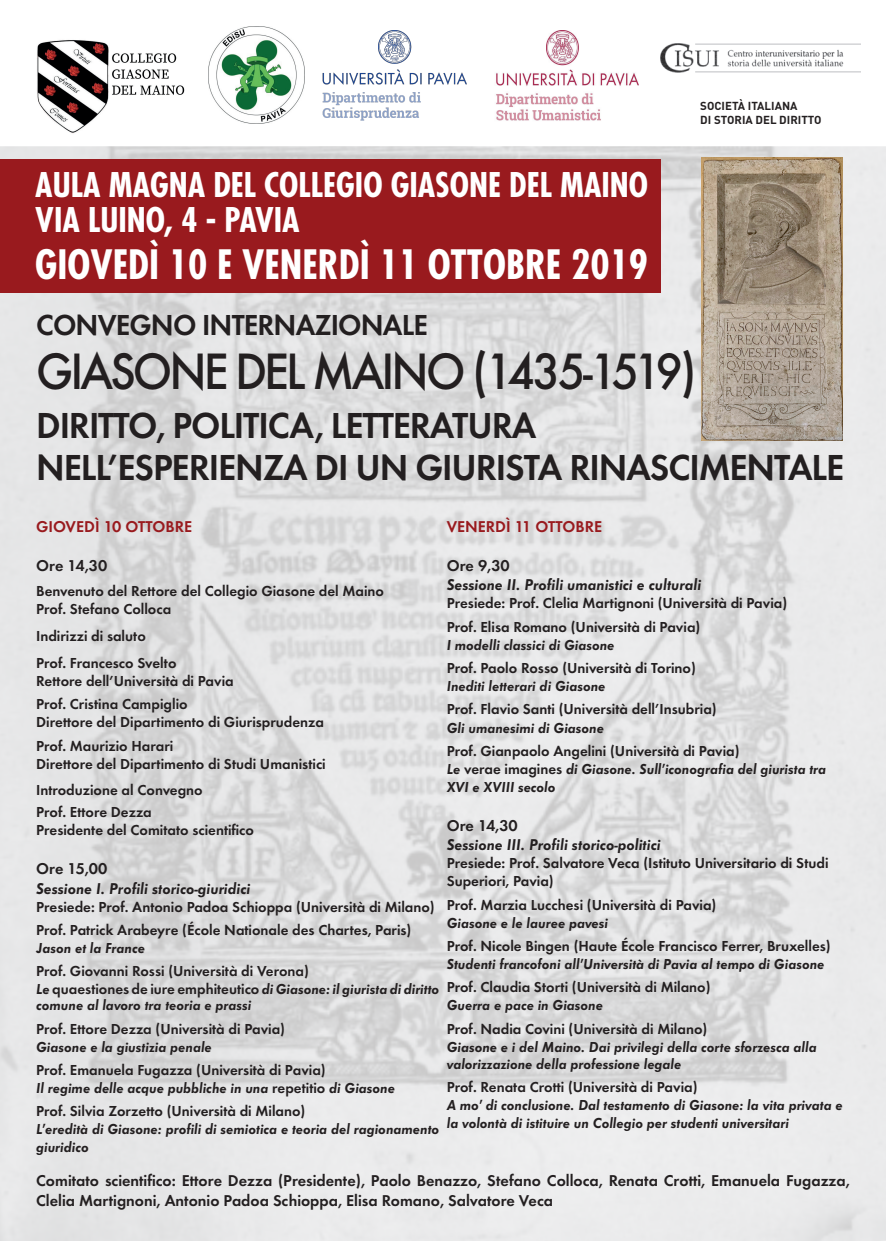
<style>
.page{position:relative;width:886px;height:1241px;background:#fff}
.page>*{position:absolute;margin:0;border:0;box-sizing:border-box;transform-origin:0 0}
.t1{font:500 53.12px "Futura T";letter-spacing:-.06em;color:#231f20;scale:.94 1}
.t2{font:700 condensed 39.38px "Futura";color:#fff}
.t3{font:600 37.5px/41.9px "Futura T";letter-spacing:-.03em;color:#231f20}
.t4{font:700 condensed 33.12px/35px "Futura";color:#fff}
.t5{font:600 30px "Futura T";letter-spacing:-.03em;color:#231f20}
.t6{font:600 16.25px/19.5px "Futura T";color:#231f20}
.t7{font:italic 600 16.25px "Futura T";color:#231f20}
.t8{font:600 16.25px "Futura T";color:#991a1e}
.t9{font:600 15px/18px "Futura T";color:#231f20}
.t10{font:italic 600 15px/18px "Futura T";color:#231f20}
.t11{font:700 11.5px/13.8px "DIN";color:#231f20}
.s1{font-style:italic}
.s2{font-style:normal}
</style>
<div class="page">
<img style="left:322px;top:72px;width:144px;height:49px">
<img style="left:378px;top:30px;width:36px;height:43px">
<img style="left:0;top:146px;width:886px;height:1094px">
<div style="left:0;top:159px;width:661px;height:134px;background:#991a1e"></div>
<img style="left:702px;top:158px;width:140px;height:283px">
<img style="left:661px;top:44px;width:200px;height:28px">
<img style="left:496px;top:69px;width:143px;height:52px">
<img style="left:546px;top:30px;width:33px;height:36px">
<img style="left:37px;top:40px;width:148px;height:94px">
<img style="left:208px;top:27px;width:96px;height:96px">
<h3 class="t4" style="left:35px;top:167px;width:614px">AULA MAGNA DEL COLLEGIO GIASONE DEL MAINO<br>VIA LUINO</h3>
<h3 class="t4" style="left:165px;top:202px;width:122px">, 4 - PAVIA</h3>
<h2 class="t2" style="left:35px;top:239px;width:614px">GIOVEDÌ 10 E VENERDÌ 11 OTTOBRE 2019</h2>
<h3 class="t5" style="left:36px;top:307px;width:393px">convegno internazionale</h3>
<p class="t11" style="left:700px;top:98px;width:123px">SOCIETÀ ITALIANA<br>DI STORIA DEL DIRITTO</p>
<h1 class="t1" style="left:36px;top:340px;width:704px">Giasone del Maino (1435-1519)</h1>
<h3 class="t3" style="left:36px;top:404px;width:809px">Diritto, politica, letteratura<br>nell’esperienza di un giurista rinascimentale</h3>
<p class="t8" style="left:36px;top:517px;width:157px">Giovedì 10 ottobre</p>
<p class="t6" style="left:36px;top:555px;width:73px">Ore 14,30</p>
<p class="t9" style="left:36px;top:581px;width:349px">Benvenuto del Rettore del Collegio Giasone del Maino<br>Prof. Stefano Colloca</p>
<p class="t9" style="left:36px;top:622px;width:142px;line-height:26.9px">Indirizzi di saluto<br>Prof. Francesco Svelto</p>
<p class="t9" style="left:36px;top:669px;width:199px;line-height:23.3px">Rettore dell’U niversità di Pavia<br>Prof. Cristina Campiglio</p>
<p class="t9" style="left:36px;top:710px;width:289px;line-height:23.3px">Direttore del Dipartimento di Giurisprudenza<br>Prof. Maurizio Harari</p>
<p class="t9" style="left:36px;top:749px;width:291px;line-height:26.9px">Direttore del Dipartimento di Studi U manistici<br>Introduzione al Convegno</p>
<p class="t9" style="left:36px;top:802px;width:219px">Prof. Ettore Dezza<br>Presidente del Comitato scientifico</p>
<p class="t6" style="left:36px;top:858px;width:73px">Ore 15,00</p>
<p class="t7" style="left:36px;top:878px;width:216px">Sessione I. Profili storico-giuridici</p>
<p class="t9" style="left:36px;top:894px;width:400px;line-height:23.3px">Presiede: Prof. Antonio Padoa Schioppa (U niversità di Milano)<br>Prof. Patrick Arabeyre (École N ationale des Chartes, Paris)</p>
<p class="t10" style="left:36px;top:938px;width:110px">Jason et la France</p>
<p class="t9" style="left:36px;top:961px;width:405px">Prof. Giovanni Rossi (U niversità di Verona)<br><span class="s1">Le</span> quaestiones de iure emphiteutico <span class="s1">di Giasone: il giurista di diritto</span></p>
<p class="t10" style="left:36px;top:996px;width:217px">comune al lavoro tra teoria e prassi</p>
<p class="t9" style="left:36px;top:1019px;width:250px">Prof. Ettore Dezza (U niversità di Pavia)</p>
<p class="t10" style="left:36px;top:1037px;width:177px">Giasone e la giustizia penale</p>
<p class="t9" style="left:36px;top:1060px;width:360px">Prof. Emanuela Fugazza (U niversità di Pavia)<br><span class="s1">Il regime delle acque pubbliche in una</span> repetitio <span class="s1">di Giasone</span></p>
<p class="t9" style="left:36px;top:1101px;width:271px">Prof. Silvia Zorzetto (U niversità di Milano)</p>
<p class="t10" style="left:36px;top:1119px;width:404px">L’eredità di Giasone: profili di semiotica e teoria del ragionamento giuridico</p>
<p class="t8" style="left:447px;top:517px;width:157px">Venerdì 11 ottobre</p>
<p class="t6" style="left:447px;top:555px;width:65px">Ore 9,30</p>
<p class="t7" style="left:447px;top:575px;width:256px">Sessione II. Profili umanistici e culturali</p>
<p class="t9" style="left:447px;top:591px;width:342px;line-height:23.3px">Presiede: Prof. Clelia Martignoni (U niversità di Pavia)<br>Prof. Elisa Romano (U niversità di Pavia)</p>
<p class="t10" style="left:447px;top:635px;width:169px">I modelli classici di Giasone</p>
<p class="t9" style="left:447px;top:658px;width:251px">Prof. Paolo Rosso (U niversità di Torino)</p>
<p class="t10" style="left:447px;top:676px;width:160px">Inediti letterari di Giasone</p>
<p class="t9" style="left:447px;top:700px;width:271px">Prof. Flavio Santi (U niversità dell’Insubria)</p>
<p class="t10" style="left:447px;top:718px;width:159px">Gli umanesimi di Giasone</p>
<p class="t10" style="left:447px;top:741px;width:381px"><span class="s2">Prof. Gianpaolo Angelini (U niversità di Pavia)<br></span>Le <span class="s2">verae imagines</span> di Giasone. Sull’iconografia del giurista tra<br>XVI e XVIII secolo</p>
<p class="t6" style="left:447px;top:815px;width:73px">Ore 14,30</p>
<p class="t7" style="left:447px;top:835px;width:215px">Sessione III. Profili storico-politici</p>
<p class="t9" style="left:447px;top:854px;width:383px">Presiede: Prof. Salvatore Veca (Istituto U niversitario di Studi<br>Superiori, Pavia)</p>
<p class="t9" style="left:447px;top:895px;width:271px">Prof. Marzia Lucchesi (U niversità di Pavia)</p>
<p class="t10" style="left:447px;top:913px;width:163px">Giasone e le lauree pavesi</p>
<p class="t9" style="left:447px;top:936px;width:385px">Prof. Nicole Bingen (Haute École Francisco Ferrer, Bruxelles)</p>
<p class="t10" style="left:447px;top:954px;width:379px">Studenti francofoni all’Università di Pavia al tempo di Giasone</p>
<p class="t9" style="left:447px;top:978px;width:265px">Prof. Claudia Storti (U niversità di Milano)</p>
<p class="t10" style="left:447px;top:996px;width:158px">Guerra e pace in Giasone</p>
<p class="t9" style="left:447px;top:1019px;width:262px">Prof. Nadia Covini (U niversità di Milano)</p>
<p class="t10" style="left:447px;top:1037px;width:371px;line-height:16.9px">Giasone e i del Maino. Dai privilegi della corte sforzesca alla valorizzazione della professione legale</p>
<p class="t9" style="left:447px;top:1077px;width:252px">Prof. Renata Crotti (U niversità di Pavia)</p>
<p class="t10" style="left:447px;top:1095px;width:397px">A mo’ di conclusione. Dal testamento di Giasone: la vita privata e la volontà di istituire un Collegio per studenti universitari</p>
<p class="t6" style="left:36px;top:1170px;width:815px">Comitato scientifico: Ettore Dezza (Presidente), Paolo Benazzo, Stefano Colloca, Renata Crotti, Emanuela Fugazza,<br>Clelia Martignoni, Antonio Padoa Schioppa, Elisa Romano, Salvatore Veca</p>
</div>
